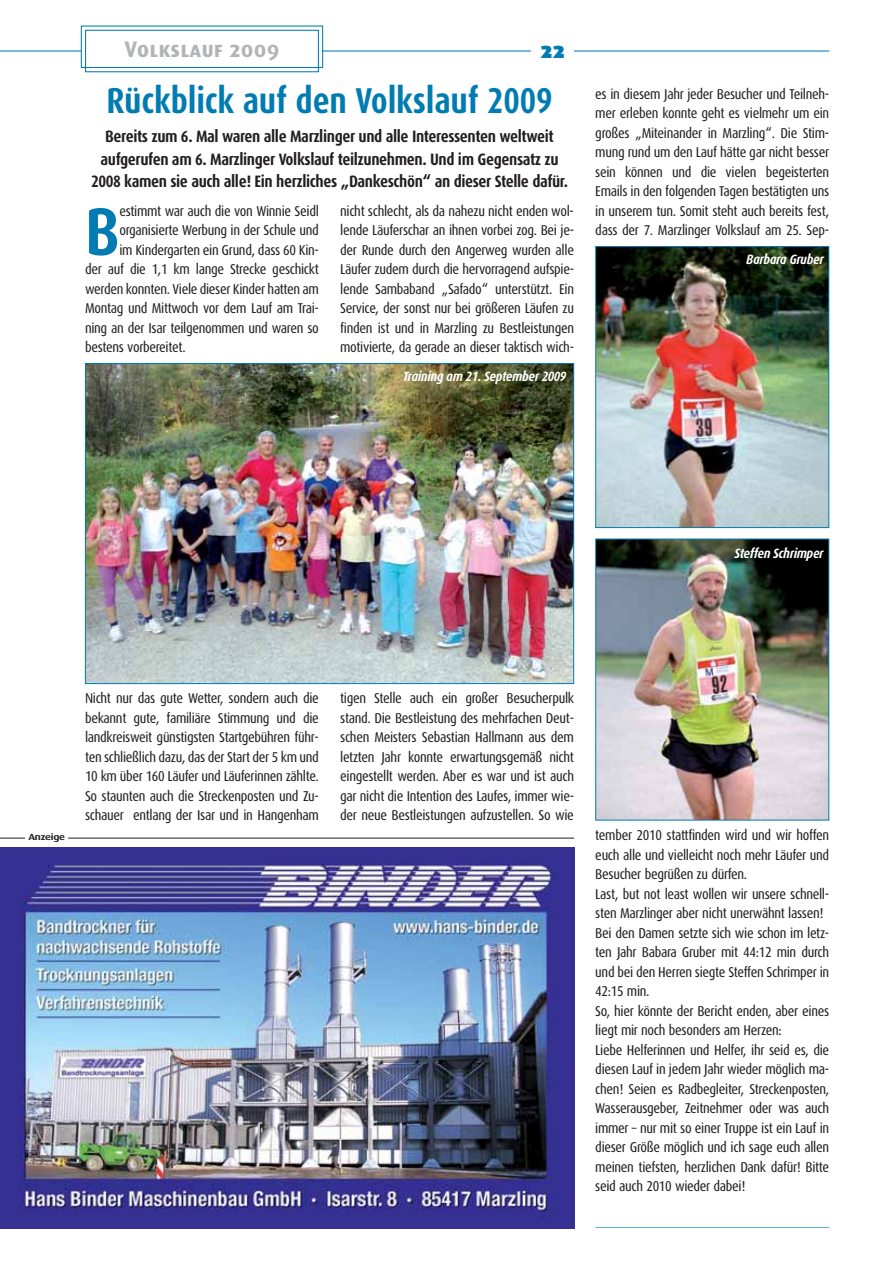
<style>
.page{position:relative;width:893px;height:1263px;background:#fff}
.page>*{position:absolute;margin:0;border:0;box-sizing:border-box;transform-origin:0 0}
.t1{font:700 67.2px "Dax Condensed";color:#007cb2}
.t2{font:700 36px "Dax Condensed";letter-spacing:-.005em;color:#007cb2}
.t3{font:22.5px "Dax Bold Caps";color:#b2b4b6}
.t4{font:22.5px "Dax Black Caps";color:#007cb2}
.t5{font:700 16.5px/22.5px "Dax Condensed";letter-spacing:-.025em;color:#231f20;text-align:center}
.t6{font:14.25px/19.5px "Dax Condensed";letter-spacing:-.025em;color:#231f20;text-align:justify}
.t7{font:italic 700 13.5px "Dax Condensed";letter-spacing:-.025em;color:#fff}
.t8{font:700 9px "Dax Wide";letter-spacing:-.02em;color:#231f20}
</style>
<div class="page">
<hr style="left:0;top:50px;width:829px;height:2px;background:#007cb2">
<svg style="left:80px;top:25px;width:244px;height:48px"></svg>
<div style="left:531px;top:30px;width:43px;height:42px;background:#fff"></div>
<hr style="left:595px;top:1227px;width:234px;height:1px;background:#67add3">
<hr style="left:0;top:838px;width:574px;height:1px;background:#231f20">
<div style="left:26px;top:833px;width:42px;height:11px;background:#fff"></div>
<img style="left:87px;top:365px;width:485px;height:317px">
<div style="left:85px;top:363px;width:489px;height:321px;border:1px solid #007cb2"></div>
<img style="left:597px;top:248px;width:230px;height:278px">
<div style="left:595px;top:246px;width:234px;height:282px;border:1px solid #007cb2"></div>
<img style="left:597px;top:541px;width:230px;height:277px">
<div style="left:595px;top:539px;width:234px;height:281px;border:1px solid #007cb2"></div>
<img style="left:0;top:848px;width:574px;height:380px">
<h3 class="t3" style="left:125px;top:36px;width:156px">Volkslauf 2009</h3>
<h3 class="t4" style="left:540px;top:37px;width:26px">22</h3>
<h2 class="t2" style="left:106px;top:83px;width:448px">Rückblick auf den Volkslauf 2009</h2>
<p class="t5" style="left:91px;top:126px;width:479px">Bereits zum 6. Mal waren alle Marzlinger und alle Interessenten weltweit aufgerufen am 6. Marzlinger Volkslauf teilzunehmen. Und im Gegensatz zu<br>2008 kamen sie auch alle! Ein herzliches „Dankeschön“ an dieser Stelle dafür.</p>
<p class="t6" style="left:340px;top:202px;width:235px">nicht schlecht, als da nahezu nicht enden wol&shy;lende Läuferschar an ihnen vorbei zog. Bei je&shy;der Runde durch den Angerweg wurden alle Läufer zudem durch die hervorragend aufspie&shy;lende Sambaband „Safado“ unterstützt. Ein Service, der sonst nur bei größeren Läufen zu finden ist und in Marzling zu Bestleistungen motivierte, da gerade an dieser taktisch wich-</p>
<h1 class="t1" style="left:85px;top:198px;width:36px">B</h1>
<p class="t6" style="left:119px;top:202px;width:201px">estimmt war auch die von Winnie Seidl</p>
<p class="t6" style="left:119px;top:221px;width:201px">organisierte Werbung in der Schule und</p>
<p class="t6" style="left:119px;top:241px;width:201px">im Kindergarten ein Grund, dass 60 Kin-</p>
<p class="t6" style="left:85px;top:260px;width:235px">der auf die 1,1 km lange Strecke geschickt</p>
<p class="t6" style="left:85px;top:280px;width:235px">werden konnten. Viele dieser Kinder hatten am</p>
<p class="t6" style="left:85px;top:299px;width:235px">Montag und Mittwoch vor dem Lauf am Trai-</p>
<p class="t6" style="left:85px;top:319px;width:235px">ning an der Isar teilgenommen und waren so</p>
<p class="t6" style="left:85px;top:338px;width:102px">bestens vorbereitet.</p>
<p class="t7" style="left:403px;top:370px;width:165px">Training am 21. September 2009</p>
<p class="t6" style="left:595px;top:85px;width:235px">es in diesem Jahr jeder Besucher und Teilneh&shy;mer erleben konnte geht es vielmehr um ein großes „Miteinander in Marzling“. Die Stim&shy;mung rund um den Lauf hätte gar nicht besser sein können und die vielen begeisterten Emails in den folgenden Tagen bestätigten uns in unserem tun. Somit steht auch bereits fest, dass der 7. Marzlinger Volkslauf am 25. Sep-</p>
<p class="t7" style="left:746px;top:253px;width:79px">Barbara Gruber</p>
<p class="t7" style="left:734px;top:547px;width:91px">Steffen Schrimper</p>
<p class="t8" style="left:28px;top:832px;width:38px">Anzeige</p>
<p class="t6" style="left:85px;top:689px;width:235px">Nicht nur das gute Wetter, sondern auch die bekannt gute, familiäre Stimmung und die landkreisweit günstigsten Startgebühren führ&shy;ten schließlich dazu, das der Start der 5 km und 10 km über 160 Läufer und Läuferinnen zählte.<br>So staunten auch die Streckenposten und Zu&shy;schauer entlang der Isar und in Hangenham</p>
<p class="t6" style="left:340px;top:689px;width:235px">tigen Stelle auch ein großer Besucherpulk stand. Die Bestleistung des mehrfachen Deut&shy;schen Meisters Sebastian Hallmann aus dem letzten Jahr konnte erwartungsgemäß nicht eingestellt werden. Aber es war und ist auch gar nicht die Intention des Laufes, immer wie&shy;der neue Bestleistungen aufzustellen. So wie</p>
<p class="t6" style="left:595px;top:826px;width:235px;text-align:left">tember 2010 stattfinden wird und wir hoffen euch alle und vielleicht noch mehr Läufer und Besucher begrüßen zu dürfen.<br>Last, but not least wollen wir unsere schnell&shy;sten Marzlinger aber nicht unerwähnt lassen!<br>Bei den Damen setzte sich wie schon im letz&shy;ten Jahr Babara Gruber mit 44:12 min durch und bei den Herren siegte Steffen Schrimper in 42:15 min.<br>So, hier könnte der Bericht enden, aber eines liegt mir noch besonders am Herzen:<br>Liebe Helferinnen und Helfer, ihr seid es, die diesen Lauf in jedem Jahr wieder möglich ma&shy;chen! Seien es Radbegleiter, Streckenposten, Wasserausgeber, Zeitnehmer oder was auch immer – nur mit so einer Truppe ist ein Lauf in dieser Größe möglich und ich sage euch allen meinen tiefsten, herzlichen Dank dafür! Bitte seid auch 2010 wieder dabei!</p>
</div>
